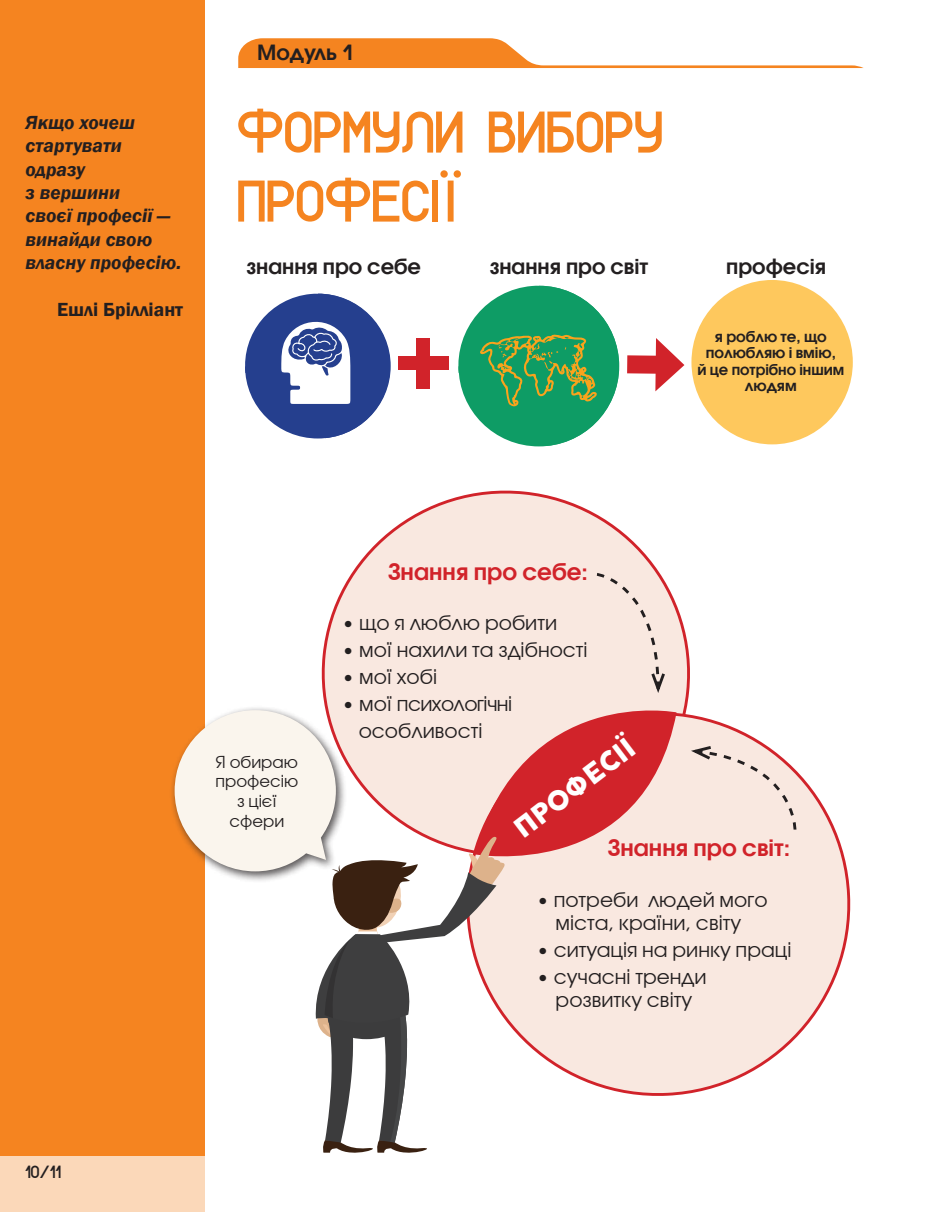
<style>
.page{position:relative;width:936px;height:1212px;background:#fff}
.page>*{position:absolute;margin:0;border:0;box-sizing:border-box;transform-origin:0 0}
.t1{font:60px/69px "Modern Sans Serif 7";color:#f58420}
.t2{font:800 26.85px "Coco Gothic";color:#fff}
.t3{font:600 23.1px "Avant Garde Gothic C";color:#d1232a}
.t4{font:600 21px "Avant Garde Gothic C";color:#231f20}
.t5{font:20.1px/23.1px "Avant Garde Gothic C";color:#231f20;text-align:center}
.t6{font:italic 600 19.5px/23.4px "Franklin Gothic";color:#231f20}
.t7{font:600 19.5px "Franklin Gothic";color:#231f20}
.t8{font:18px "Modern Sans Serif 7";color:#231f20}
.t9{font:16.5px/19.8px "Avant Garde Gothic C";color:#231f20;text-align:center}
.t10{font:600 15px/16.5px "Avant Garde Gothic C";letter-spacing:-.005em;color:#231f20;text-align:center}
</style>
<div class="page">
<div style="left:691px;top:280px;width:161px;height:164px;background:#fec85d;border-radius:50%"></div>
<div style="left:0;top:0;width:204px;height:1212px;background:#f58420"></div>
<div style="left:0;top:1157px;width:205px;height:55px;background:#fbd8b9"></div>
<svg style="left:238px;top:38px;width:625px;height:30px"></svg>
<svg style="left:353px;top:490px;width:337px;height:216px"></svg>
<svg style="left:676px;top:706px;width:175px;height:389px;fill:#f9e8e0"></svg>
<svg style="left:686px;top:744px;width:111px;height:88px;background:#f2e0d9"></svg>
<div style="left:169px;top:705px;width:178px;height:178px;background:#231f20;opacity:.75"></div>
<svg style="left:175px;top:571px;width:501px;height:588px"></svg>
<div style="left:416px;top:338px;width:14px;height:50px;background:#d1232a"></div>
<div style="left:399px;top:356px;width:50px;height:14px;background:#d1232a"></div>
<svg style="left:245px;top:293px;width:146px;height:145px"></svg>
<svg style="left:458px;top:285px;width:227px;height:161px"></svg>
<p class="t6" style="left:26px;top:110px;width:157px">Якщо хочеш стартувати одразу<br>з вершини<br>своєї професії — винайди свою власну професію.</p>
<p class="t7" style="left:57px;top:297px;width:127px">Ешлі Брілліант</p>
<p class="t4" style="left:257px;top:40px;width:98px">Модуль 1</p>
<h1 class="t1" style="left:238px;top:98px;width:428px">ФОРМУЛИ ВИБОРУ<br>ПРОФЕСІЇ</h1>
<p class="t4" style="left:246px;top:253px;width:176px">знання про себе</p>
<p class="t4" style="left:489px;top:253px;width:160px">знання про світ</p>
<p class="t4" style="left:726px;top:254px;width:101px">професія</p>
<p class="t10" style="left:697px;top:328px;width:148px">я роблю те, що полюбляю і вмію,<br>й це потрібно іншим людям</p>
<p class="t8" style="left:26px;top:1161px;width:37px">10/11</p>
<p class="t9" style="left:215px;top:751px;width:84px">Я обираю професію з цієї сфери</p>
<p class="t3" style="left:388px;top:557px;width:202px">Знання про себе:</p>
<p class="t5" style="left:342px;top:611px;width:216px">• що я люблю робити</p>
<p class="t5" style="left:342px;top:638px;width:247px">• мої нахили та здібності</p>
<p class="t5" style="left:342px;top:665px;width:96px">• мої хобі</p>
<p class="t5" style="left:358px;top:690px;width:155px;line-height:27.2px;text-align:left;text-indent:-16px">• мої психологічні особливості</p>
<h2 class="t2" style="left:508px;top:819px;width:145px;rotate:-37deg">ПРОФЕСІЇ</h2>
<p class="t3" style="left:607px;top:834px;width:184px">Знання про світ:</p>
<p class="t5" style="left:536px;top:888px;width:232px">• потреби людей мого міста, країни, світу</p>
<p class="t5" style="left:536px;top:938px;width:256px">• ситуація на ринку праці</p>
<p class="t5" style="left:536px;top:965px;width:171px">• сучасні тренди розвитку світу</p>
</div>
